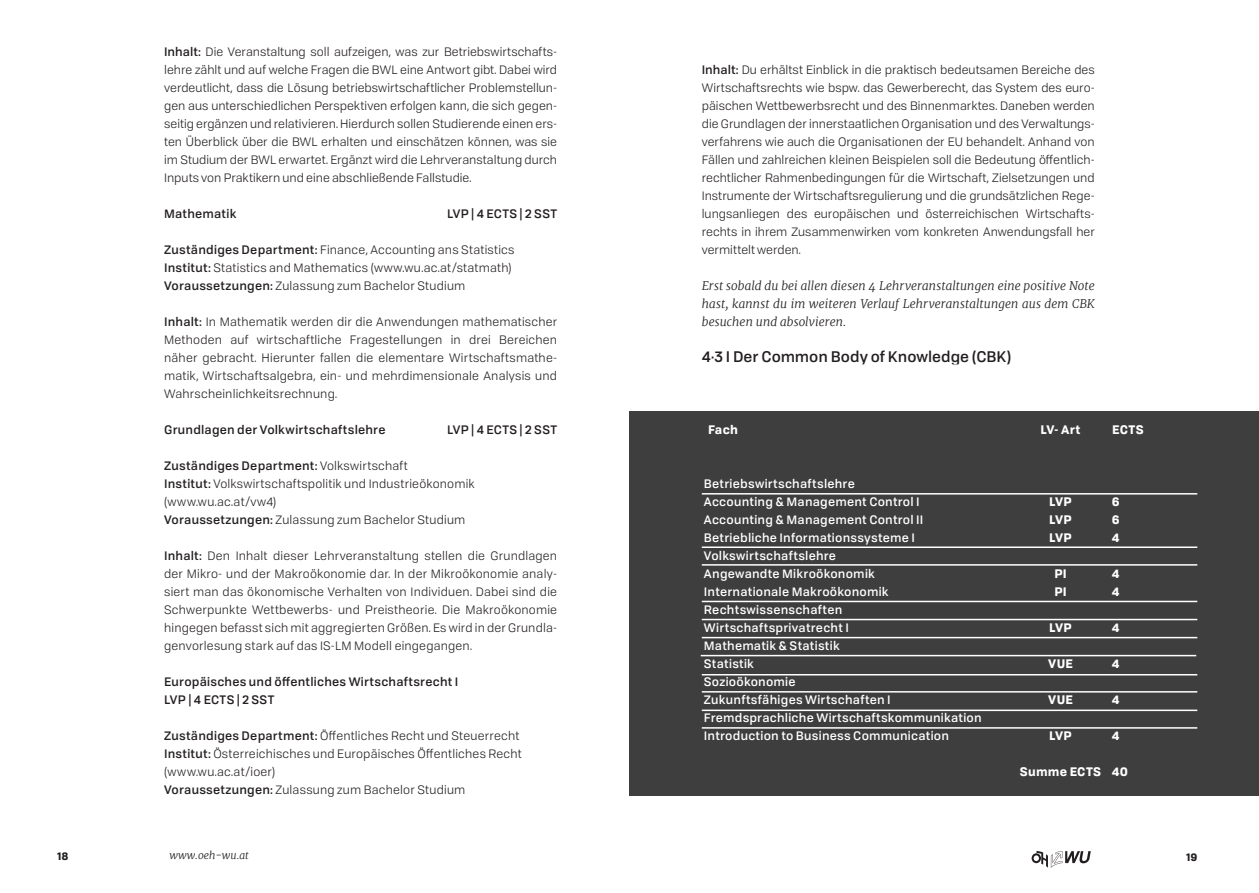
<style>
.page{position:relative;width:1259px;height:893px;background:#fff}
.page>*{position:absolute;margin:0;border:0;box-sizing:border-box;transform-origin:0 0}
.Unterüberschrift{font:500 15px "Tofino";color:#231f20}
.Fliestext{font:12px/18px "Tofino";letter-spacing:.015em;color:#231f20;text-align:justify}
.Fliestext-2{font:500 12px "Tofino";letter-spacing:.015em;color:#fff}
.Fliestext-3{font:italic 300 12px/18px "Merriweather";letter-spacing:.005em;color:#231f20;text-align:justify}
.Fliestext-4{font:500 12px "Tofino";letter-spacing:.015em;color:#231f20}
.Fliestext-5{font:700 12px "Tofino";letter-spacing:.015em;color:#fff}
.Fliestext-6{font:500 12px "Tofino";letter-spacing:.035em;color:#231f20}
.Fliestext-7{font:12px "Tofino";letter-spacing:.04em;color:#231f20}
.t1{font:italic 300 10.5px "Merriweather";color:#231f20}
.t2{font:700 10.5px "Tofino";color:#231f20}
.s1{font-weight:500}
.s2{font-weight:400}
</style>
<div class="page">
<svg style="left:1031px;top:851px;width:59px;height:17px"></svg>
<div style="left:629px;top:411px;width:630px;height:385px;background:#3e3e3f"></div>
<hr style="left:702px;top:619px;width:495px;height:1px;background:#fff">
<hr style="left:701px;top:655px;width:495px;height:1px;background:#fff">
<hr style="left:702px;top:691px;width:495px;height:2px;background:#fff">
<hr style="left:702px;top:546px;width:495px;height:2px;background:#fff">
<hr style="left:702px;top:727px;width:495px;height:2px;background:#fff">
<hr style="left:702px;top:637px;width:495px;height:1px;background:#fff">
<hr style="left:702px;top:674px;width:495px;height:1px;background:#fff">
<hr style="left:702px;top:493px;width:495px;height:2px;background:#fff">
<hr style="left:702px;top:710px;width:495px;height:1px;background:#fff">
<hr style="left:702px;top:564px;width:495px;height:2px;background:#fff">
<hr style="left:702px;top:601px;width:495px;height:1px;background:#fff">
<p class="Fliestext" style="left:164px;top:42px;width:394px"><span class="s1">Inhalt:</span> Die Veranstaltung soll aufzeigen, was zur Betriebswirtschafts&shy;lehre zählt und auf welche Fragen die BWL eine Antwort gibt. Dabei wird verdeutlicht, dass die Lösung betriebswirtschaftlicher Problemstellun&shy;gen aus unterschiedlichen Perspektiven erfolgen kann, die sich gegen&shy;seitig ergänzen und relativieren. Hierdurch sollen Studierende einen ers&shy;ten Überblick über die BWL erhalten und einschätzen können, was sie im Studium der BWL erwartet. Ergänzt wird die Lehrveranstaltung durch Inputs von Praktikern und eine abschließende Fallstudie.</p>
<p class="Fliestext-4" style="left:164px;top:205px;width:74px">Mathematik</p>
<p class="Fliestext-6" style="left:447px;top:205px;width:112px">LVP | 4 ECTS | 2 SST</p>
<p class="Fliestext" style="left:164px;top:240px;width:352px"><span class="s1">Zuständiges Department:</span> Finance, Accounting ans Statistics</p>
<p class="Fliestext" style="left:164px;top:258px;width:349px"><span class="s1">Institut:</span> Statistics and Mathematics (www.wu.ac.at/statmath)</p>
<p class="Fliestext" style="left:164px;top:276px;width:303px"><span class="s1">Voraussetzungen:</span> Zulassung zum Bachelor Studium</p>
<p class="Fliestext" style="left:164px;top:312px;width:394px"><span class="s1">Inhalt:</span> In Mathematik werden dir die Anwendungen mathematischer Methoden auf wirtschaftliche Fragestellungen in drei Bereichen näher gebracht. Hierunter fallen die elementare Wirtschaftsmathe&shy;matik, Wirtschaftsalgebra, ein- und mehrdimensionale Analysis und Wahrscheinlichkeitsrechnung.</p>
<p class="Fliestext-4" style="left:164px;top:421px;width:223px">Grundlagen der Volkwirtschaftslehre</p>
<p class="Fliestext-6" style="left:447px;top:421px;width:112px">LVP | 4 ECTS | 2 SST</p>
<p class="Fliestext-4" style="left:164px;top:457px;width:245px">Zuständiges Department: <span class="s2">Volkswirtschaft</span></p>
<p class="Fliestext" style="left:164px;top:474px;width:312px"><span class="s1">Institut:</span> Volkswirtschaftspolitik und Industrieökonomik</p>
<p class="Fliestext-7" style="left:164px;top:493px;width:114px">(www.wu.ac.at/vw4)</p>
<p class="Fliestext" style="left:164px;top:510px;width:303px"><span class="s1">Voraussetzungen:</span> Zulassung zum Bachelor Studium</p>
<p class="Fliestext" style="left:164px;top:546px;width:394px"><span class="s1">Inhalt:</span> Den Inhalt dieser Lehrveranstaltung stellen die Grundlagen der Mikro- und der Makroökonomie dar. In der Mikroökonomie analy&shy;siert man das ökonomische Verhalten von Individuen. Dabei sind die Schwerpunkte Wettbewerbs- und Preistheorie. Die Makroökonomie hingegen befasst sich mit aggregierten Größen. Es wird in der Grundla&shy;genvorlesung stark auf das IS-LM Modell eingegangen.</p>
<p class="Fliestext-4" style="left:164px;top:673px;width:296px">Europäisches und öffentliches Wirtschaftsrecht I</p>
<p class="Fliestext-6" style="left:164px;top:691px;width:112px">LVP | 4 ECTS | 2 SST</p>
<p class="Fliestext" style="left:164px;top:726px;width:357px"><span class="s1">Zuständiges Department:</span> Öffentliches Recht und Steuerrecht</p>
<p class="Fliestext" style="left:164px;top:744px;width:359px"><span class="s1">Institut:</span> Österreichisches und Europäisches Öffentliches Recht</p>
<p class="Fliestext" style="left:164px;top:762px;width:113px">(www.wu.ac.at/ioer)</p>
<p class="Fliestext" style="left:164px;top:780px;width:303px"><span class="s1">Voraussetzungen:</span> Zulassung zum Bachelor Studium</p>
<p class="Fliestext" style="left:702px;top:60px;width:394px"><span class="s1">Inhalt:</span> Du erhältst Einblick in die praktisch bedeutsamen Bereiche des Wirtschaftsrechts wie bspw. das Gewerberecht, das System des euro&shy;päischen Wettbewerbsrecht und des Binnenmarktes. Daneben werden die Grundlagen der innerstaatlichen Organisation und des Verwaltungs&shy;verfahrens wie auch die Organisationen der EU behandelt. Anhand von Fällen und zahlreichen kleinen Beispielen soll die Bedeutung öffentlich&shy;rechtlicher Rahmenbedingungen für die Wirtschaft, Zielsetzungen und Instrumente der Wirtschaftsregulierung und die grundsätzlichen Rege&shy;lungsanliegen des europäischen und österreichischen Wirtschafts&shy;rechts in ihrem Zusammenwirken vom konkreten Anwendungsfall her vermittelt werden.</p>
<p class="Fliestext-3" style="left:702px;top:277px;width:394px">Erst sobald du bei allen diesen 4 Lehrveranstaltungen eine positive Note hast, kannst du im weiteren Verlauf Lehrveranstaltungen aus dem CBK besuchen und absolvieren.</p>
<p class="Unterüberschrift" style="left:702px;top:345px;width:311px">4·3 I Der Common Body of Knowledge (CBK)</p>
<p class="Fliestext-5" style="left:708px;top:420px;width:31px">Fach</p>
<p class="Fliestext-5" style="left:1040px;top:420px;width:42px">LV- Art</p>
<p class="Fliestext-5" style="left:1112px;top:420px;width:33px">ECTS</p>
<p class="Fliestext-2" style="left:704px;top:475px;width:153px">Betriebswirtschaftslehre</p>
<p class="Fliestext-2" style="left:704px;top:493px;width:217px">Accounting &amp; Management Control I</p>
<p class="Fliestext-2" style="left:704px;top:511px;width:221px">Accounting &amp; Management Control II</p>
<p class="Fliestext-2" style="left:704px;top:529px;width:213px">Betriebliche Informationssysteme I</p>
<p class="Fliestext-2" style="left:704px;top:547px;width:134px">Volkswirtschaftslehre</p>
<p class="Fliestext-2" style="left:704px;top:565px;width:172px">Angewandte Mikroökonomik</p>
<p class="Fliestext-2" style="left:704px;top:583px;width:186px">Internationale Makroökonomik</p>
<p class="Fliestext-2" style="left:704px;top:601px;width:140px">Rechtswissenschaften</p>
<p class="Fliestext-2" style="left:704px;top:619px;width:147px">Wirtschaftsprivatrecht I</p>
<p class="Fliestext-2" style="left:704px;top:637px;width:137px">Mathematik &amp; Statistik</p>
<p class="Fliestext-2" style="left:704px;top:655px;width:52px">Statistik</p>
<p class="Fliestext-2" style="left:704px;top:673px;width:93px">Sozioökonomie</p>
<p class="Fliestext-2" style="left:704px;top:691px;width:188px">Zukunftsfähiges Wirtschaften I</p>
<p class="Fliestext-2" style="left:704px;top:709px;width:279px">Fremdsprachliche Wirtschaftskommunikation</p>
<p class="Fliestext-2" style="left:704px;top:727px;width:247px">Introduction to Business Communication</p>
<p class="Fliestext-5" style="left:1049px;top:492px;width:24px">LVP</p>
<p class="Fliestext-5" style="left:1049px;top:510px;width:24px">LVP</p>
<p class="Fliestext-5" style="left:1049px;top:528px;width:24px">LVP</p>
<p class="Fliestext-5" style="left:1054px;top:564px;width:14px">PI</p>
<p class="Fliestext-5" style="left:1054px;top:582px;width:14px">PI</p>
<p class="Fliestext-5" style="left:1049px;top:618px;width:24px">LVP</p>
<p class="Fliestext-5" style="left:1048px;top:654px;width:26px">VUE</p>
<p class="Fliestext-5" style="left:1048px;top:690px;width:26px">VUE</p>
<p class="Fliestext-5" style="left:1049px;top:726px;width:24px">LVP</p>
<p class="Fliestext-5" style="left:1020px;top:762px;width:83px">Summe ECTS</p>
<p class="Fliestext-5" style="left:1111px;top:492px;width:9px">6</p>
<p class="Fliestext-5" style="left:1111px;top:510px;width:9px">6</p>
<p class="Fliestext-5" style="left:1111px;top:528px;width:9px">4</p>
<p class="Fliestext-5" style="left:1111px;top:564px;width:9px">4</p>
<p class="Fliestext-5" style="left:1111px;top:582px;width:9px">4</p>
<p class="Fliestext-5" style="left:1111px;top:618px;width:9px">4</p>
<p class="Fliestext-5" style="left:1111px;top:654px;width:9px">4</p>
<p class="Fliestext-5" style="left:1111px;top:690px;width:9px">4</p>
<p class="Fliestext-5" style="left:1111px;top:726px;width:9px">4</p>
<p class="Fliestext-5" style="left:1111px;top:762px;width:18px">40</p>
<p class="t2" style="left:57px;top:847px;width:13px">18</p>
<p class="t1" style="left:169px;top:848px;width:81px">www.oeh-wu.at</p>
<p class="t2" style="left:1186px;top:848px;width:12px">19</p>
</div>
